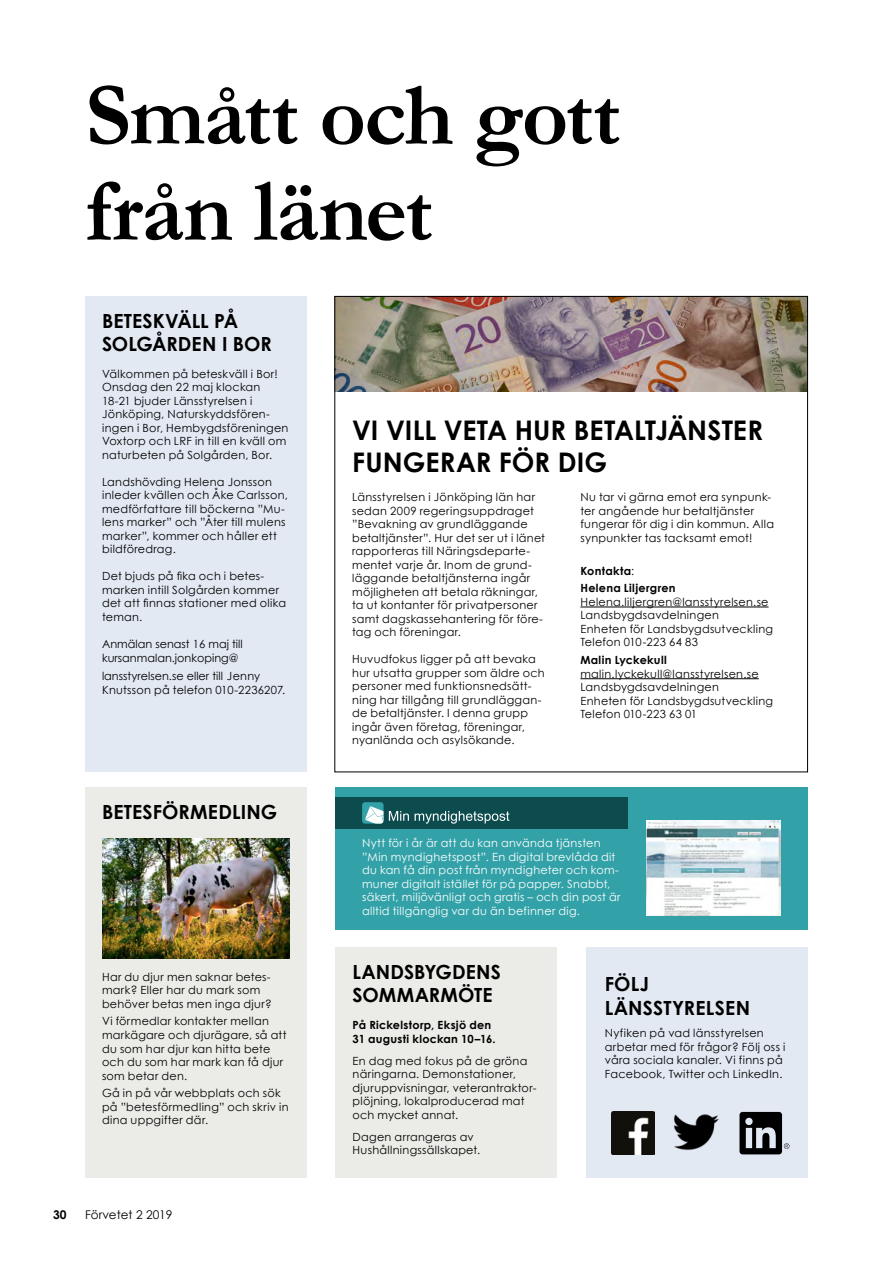
<style>
.page{position:relative;width:893px;height:1263px;background:#fff}
.page>*{position:absolute;margin:0;border:0;box-sizing:border-box;transform-origin:0 0}
.t1{font:700 90px/96px "Garamond";letter-spacing:-.02em;color:#000}
.t2{font:700 27px/32.4px "Century Gothic";color:#000}
.t3{font:700 19.5px/23.4px "Century Gothic";letter-spacing:.005em;color:#000}
.t4{font:12px "Century Gothic";color:#000}
.t5{font:700 12px "Century Gothic";color:#000}
.t6{font:11.25px/13.5px "Century Gothic";letter-spacing:.025em;color:#000}
.t7{font:11.25px/13.5px "Century Gothic";letter-spacing:.025em;color:#fff}
.t8{font:11.25px/13.5px "Century Gothic";color:#000}
.t9{font:700 11.25px/17.7px "Century Gothic";letter-spacing:.025em;color:#000}
.s1{font-weight:400}
</style>
<div class="page">
<div style="left:85px;top:296px;width:221px;height:476px;background:#e3e9f3"></div>
<div style="left:586px;top:947px;width:221px;height:231px;background:#e3e9f3"></div>
<div style="left:335px;top:787px;width:472px;height:143px;background:#33a2a8"></div>
<div style="left:335px;top:797px;width:292px;height:32px;background:#0c4c4f"></div>
<div style="left:85px;top:787px;width:221px;height:391px;background:#ebece7"></div>
<img style="left:102px;top:839px;width:187px;height:120px">
<img style="left:336px;top:298px;width:470px;height:94px">
<div style="left:336px;top:947px;width:221px;height:231px;background:#ebece7"></div>
<img style="left:646px;top:820px;width:135px;height:96px">
<hr style="left:580px;top:607px;width:189px;height:1px;background:#000">
<hr style="left:580px;top:678px;width:179px;height:1px;background:#000">
<div style="left:362px;top:802px;width:21px;height:22px;background:#33a2a8;border-radius:3px"></div>
<svg style="left:365px;top:806px;width:18px;height:18px"></svg>
<svg style="left:389px;top:811px;width:120px;height:13px"></svg>
<img style="left:612px;top:1112px;width:42px;height:42px">
<img style="left:673px;top:1114px;width:46px;height:37px">
<svg style="left:739px;top:1112px;width:50px;height:42px"></svg>
<h1 class="t1" style="left:85px;top:68px;width:537px">Smått och gott från länet</h1>
<h3 class="t3" style="left:102px;top:308px;width:171px">BETESKVÄLL PÅ<br>SOLGÅRDEN I BOR</h3>
<p class="t6" style="left:102px;top:367px;width:188px">Välkommen på beteskväll i Bor!<br>Onsdag den 22 maj klockan<br>18-21 bjuder Länsstyrelsen i<br>Jönköping, Naturskyddsfören&shy;ingen i Bor, Hembygdsföreningen<br>Voxtorp och LRF in till en kväll om naturbeten på Solgården, Bor.</p>
<p class="t6" style="left:102px;top:475px;width:187px">Landshövding Helena Jonsson inleder kvällen och Åke Carlsson, medförfattare till böckerna ”Mu&shy;lens marker” och ”Åter till mulens marker”, kommer och håller ett bildföredrag.</p>
<p class="t6" style="left:102px;top:569px;width:186px">Det bjuds på fika och i betes&shy;marken intill Solgården kommer det att finnas stationer med olika teman.</p>
<p class="t8" style="left:102px;top:637px;width:142px">Anmälan senast 16 maj till kursanmalan.jonkoping@</p>
<p class="t8" style="left:102px;top:669px;width:185px">lansstyrelsen.se eller till Jenny<br>Knutsson på telefon 010-2236207.</p>
<h3 class="t3" style="left:102px;top:799px;width:177px">BETESFÖRMEDLING</h3>
<p class="t6" style="left:102px;top:970px;width:171px">Har du djur men saknar betes&shy;mark? Eller har du mark som behöver betas men inga djur?</p>
<p class="t6" style="left:102px;top:1014px;width:186px">Vi förmedlar kontakter mellan markägare och djurägare, så att du som har djur kan hitta bete och du som har mark kan få djur som betar den.</p>
<p class="t6" style="left:102px;top:1086px;width:188px">Gå in på vår webbplats och sök på ”betesförmedling” och skriv in dina uppgifter där.</p>
<p class="t5" style="left:53px;top:1205px;width:15px">30</p>
<p class="t4" style="left:85px;top:1206px;width:89px">Förvetet 2 2019</p>
<h2 class="t2" style="left:352px;top:413px;width:412px">VI VILL VETA HUR BETALTJÄNSTER<br>FUNGERAR FÖR DIG</h2>
<p class="t6" style="left:352px;top:490px;width:194px">Länsstyrelsen i Jönköping län har sedan 2009 regeringsuppdraget ”Bevakning av grundläggande betaltjänster”. Hur det ser ut i länet rapporteras till Näringsdeparte&shy;mentet varje år. Inom de grund&shy;läggande betaltjänsterna ingår möjligheten att betala räkningar, ta ut kontanter för privatpersoner samt dagskassehantering för före&shy;tag och föreningar.</p>
<p class="t6" style="left:352px;top:652px;width:194px">Huvudfokus ligger på att bevaka hur utsatta grupper som äldre och personer med funktionsnedsätt&shy;ning har tillgång till grundläggan&shy;de betaltjänster. I denna grupp ingår även företag, föreningar, nyanlända och asylsökande.</p>
<p class="t6" style="left:580px;top:490px;width:195px">Nu tar vi gärna emot era synpunk&shy;ter angående hur betaltjänster fungerar för dig i din kommun. Alla synpunkter tas tacksamt emot!</p>
<p class="t9" style="left:580px;top:561px;width:97px">Kontakta<span class="s1">:<br></span>Helena Liljergren</p>
<p class="t6" style="left:580px;top:595px;width:194px">Helena.liljergren@lansstyrelsen.se<br>Landsbygdsavdelningen<br>Enheten för Landsbygdsutveckling<br>Telefon 010-223 64 83</p>
<p class="t9" style="left:580px;top:651px;width:88px">Malin Lyckekull</p>
<p class="t6" style="left:580px;top:667px;width:194px">malin.lyckekull@lansstyrelsen.se<br>Landsbygdsavdelningen<br>Enheten för Landsbygdsutveckling<br>Telefon 010-223 63 01</p>
<p class="t7" style="left:362px;top:836px;width:260px">Nytt för i år är att du kan använda tjänsten ”Min myndighetspost”. En digital brevlåda dit du kan få din post från myndigheter och kom&shy;muner digitalt istället för på papper. Snabbt, säkert, miljövänligt och gratis – och din post är alltid tillgänglig var du än befinner dig.</p>
<h3 class="t3" style="left:353px;top:959px;width:150px">LANDSBYGDENS<br>SOMMARMÖTE</h3>
<p class="t9" style="left:353px;top:1018px;width:145px;line-height:13.5px">På Rickelstorp, Eksjö den<br>31 augusti klockan 10–16.</p>
<p class="t6" style="left:353px;top:1053px;width:185px">En dag med fokus på de gröna näringarna. Demonstationer, djuruppvisningar, veterantraktor&shy;plöjning, lokalproducerad mat och mycket annat.</p>
<p class="t6" style="left:353px;top:1129px;width:129px">Dagen arrangeras av<br>Hushållningssällskapet.</p>
<h3 class="t3" style="left:605px;top:971px;width:147px;line-height:24px">FÖLJ<br>LÄNSSTYRELSEN</h3>
<p class="t6" style="left:605px;top:1026px;width:182px">Nyfiken på vad länsstyrelsen arbetar med för frågor? Följ oss i våra sociala kanaler. Vi finns på<br>Facebook, Twitter och LinkedIn.</p>
</div>
